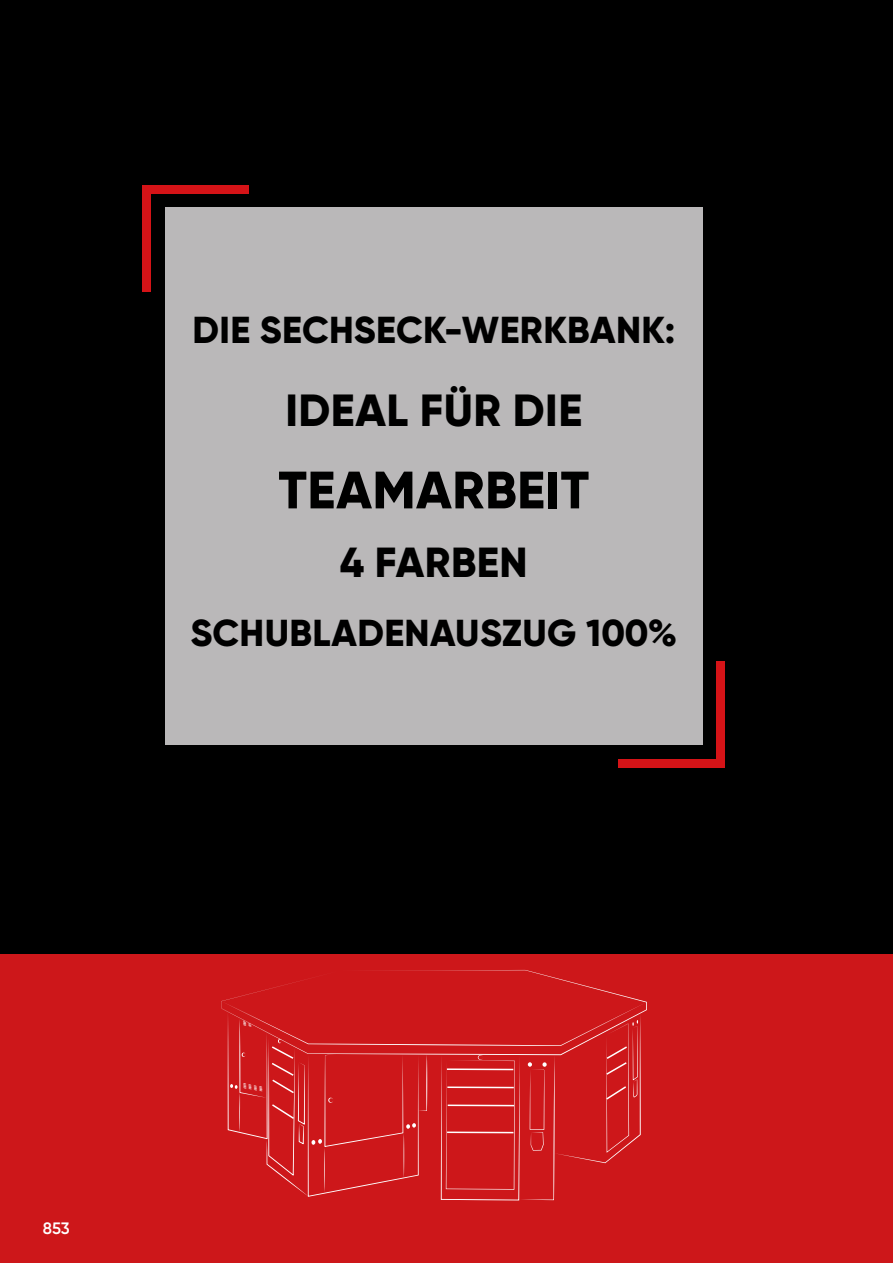
<style>
.page{position:relative;width:893px;height:1263px;background:#fff}
.page>*{position:absolute;margin:0;border:0;box-sizing:border-box;transform-origin:0 0}
.t1{font:800 52.5px "Gilroy";letter-spacing:.01em;color:#000}
.t2{font:800 45px "Gilroy";letter-spacing:.01em;color:#000}
.t3{font:800 42px "Gilroy";letter-spacing:.01em;color:#000}
.t4{font:800 37.5px "Gilroy";letter-spacing:.01em;color:#000}
.t5{font:600 16.5px "Gilroy";color:#fff}
</style>
<div class="page">
<div style="left:0;top:0;width:893px;height:955px;background:#000"></div>
<div style="left:0;top:955px;width:893px;height:308px;background:#cd171a"></div>
<div style="left:142px;top:185px;width:9px;height:106px;background:#d51317"></div>
<div style="left:142px;top:185px;width:107px;height:8px;background:#d51317"></div>
<div style="left:716px;top:661px;width:9px;height:106px;background:#d51317"></div>
<div style="left:619px;top:759px;width:106px;height:8px;background:#d51317"></div>
<div style="left:165px;top:207px;width:538px;height:538px;background:#bab8b9"></div>
<svg style="left:221px;top:970px;width:426px;height:230px"></svg>
<p class="t4" style="left:192px;top:307px;width:484px">DIE SECHSECK-WERKBANK:</p>
<p class="t2" style="left:285px;top:382px;width:298px">IDEAL FÜR DIE</p>
<h1 class="t1" style="left:278px;top:457px;width:312px">TEAMARBEIT</h1>
<p class="t3" style="left:340px;top:536px;width:189px">4 FARBEN</p>
<p class="t4" style="left:190px;top:610px;width:488px">SCHUBLADENAUSZUG 100%</p>
<p class="t5" style="left:43px;top:1218px;width:28px">853</p>
</div>
